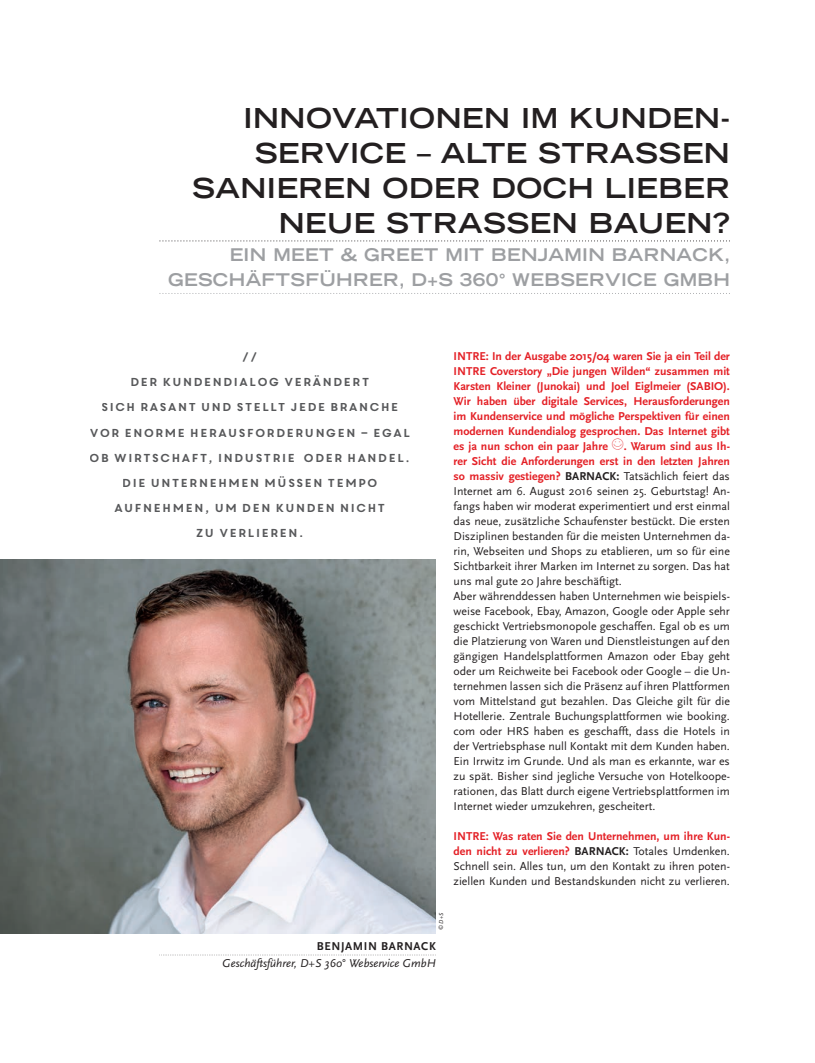
<style>
.page{position:relative;width:815px;height:1063px;background:#fff}
.page>*{position:absolute;margin:0;border:0;box-sizing:border-box;transform-origin:0 0}
.t1{font:700 expanded 27.5px/35px "Trade Gothic LH";letter-spacing:.02em;color:#231f20;text-align:right}
.t2{font:700 expanded 17.5px/25px "Trade Gothic LH";letter-spacing:.02em;color:#9d9fa2;text-align:right}
.t3{font:11.88px/15px "Scala Sans";color:#231f20}
.t4{font:italic 11.88px "Scala Sans";color:#231f20}
.t5{font:700 11.88px "Scala Sans";letter-spacing:.05em;color:#231f20}
.t6{font:11.5px/25px "Core Circus";letter-spacing:-.03em;color:#57585a;text-align:center}
.t7{font:italic 5.88px "Scala Sans";color:#231f20}
.s1{font-weight:700;color:#e41f25}
.s2{font-family:"Smiley Face";color:#e41f25}
.s3{font-weight:700}
.s4{font-style:normal;font-size:5.25px}
</style>
<div class="page">
<svg style="left:159px;top:240px;width:571px;height:1px"></svg>
<svg style="left:159px;top:293px;width:571px;height:1px"></svg>
<img style="left:0;top:559px;width:436px;height:375px">
<svg style="left:159px;top:955px;width:277px;height:1px"></svg>
<h1 class="t1" style="left:192px;top:100px;width:539px">INNOVATIONEN IM KUNDEN-<br>SERVICE – ALTE STRASSEN<br>SANIEREN ODER DOCH LIEBER<br>NEUE STRASSEN BAUEN?</h1>
<h2 class="t2" style="left:168px;top:242px;width:564px">EIN MEET &amp; GREET MIT BENJAMIN BARNACK,<br>GESCHÄFTSFÜHRER, D+S 360° WEBSERVICE GMBH</h2>
<p class="t6" style="left:89px;top:344px;width:324px">//<br>DER KUNDENDIALOG VERÄNDERT<br>SICH RASANT UND STELLT JEDE BRANCHE<br>VOR ENORME HERAUSFORDERUNGEN – EGAL<br>OB WIRTSCHAFT, INDUSTRIE ODER HANDEL.<br>DIE UNTERNEHMEN MÜSSEN TEMPO<br>AUFNEHMEN, UM DEN KUNDEN NICHT<br>ZU VERLIEREN.</p>
<p class="t3" style="left:454px;top:349px;width:278px"><span class="s1">INTRE: In der Ausgabe 2015/04 waren Sie ja ein Teil der INTRE Coverstory „Die jungen Wilden“ zusammen mit Karsten Kleiner (Junokai) und Joel Eiglmeier (SABIO).<br>Wir haben über digitale Services, Herausforderungen im Kundenservice und mögliche Perspektiven für einen modernen Kundendialog gesprochen. Das Internet gibt es ja nun schon ein paar Jahre</span> <span class="s2">B</span><span class="s1">. Warum sind aus Ih&shy;rer Sicht die Anforderungen erst in den letzten Jahren so massiv gestiegen?</span> <span class="s3">BARNACK:</span> Tatsächlich feiert das Internet am 6. August 2016 seinen 25. Geburtstag! An&shy;fangs haben wir moderat experimentiert und erst einmal das neue, zusätzliche Schaufenster bestückt. Die ersten Disziplinen bestanden für die meisten Unternehmen da&shy;rin, Webseiten und Shops zu etablieren, um so für eine Sichtbarkeit ihrer Marken im Internet zu sorgen. Das hat uns mal gute 20 Jahre beschäftigt.<br>Aber währenddessen haben Unternehmen wie beispiels&shy;weise Facebook, Ebay, Amazon, Google oder Apple sehr geschickt Vertriebsmonopole geschaffen. Egal ob es um die Platzierung von Waren und Dienstleistungen auf den gängigen Handelsplattformen Amazon oder Ebay geht oder um Reichweite bei Facebook oder Google – die Un&shy;ternehmen lassen sich die Präsenz auf ihren Plattformen vom Mittelstand gut bezahlen. Das Gleiche gilt für die Hotellerie. Zentrale Buchungsplattformen wie booking. com oder HRS haben es geschafft, dass die Hotels in der Vertriebsphase null Kontakt mit dem Kunden haben.<br>Ein Irrwitz im Grunde. Und als man es erkannte, war es zu spät. Bisher sind jegliche Versuche von Hotelkoope&shy;rationen, das Blatt durch eigene Vertriebsplattformen im Internet wieder umzukehren, gescheitert.</p>
<p class="t3" style="left:454px;top:829px;width:278px;text-align:justify"><span class="s1">INTRE: Was raten Sie den Unternehmen, um ihre Kun&shy;den nicht zu verlieren?</span> <span class="s3">BARNACK:</span> Totales Umdenken.<br>Schnell sein. Alles tun, um den Kontakt zu ihren poten&shy;ziellen Kunden und Bestandskunden nicht zu verlieren.</p>
<p class="t7" style="left:438px;top:930px;width:18px;rotate:-90deg"><span class="s4">©</span> D+S</p>
<p class="t5" style="left:317px;top:939px;width:120px">BENJAMIN BARNACK</p>
<p class="t4" style="left:222px;top:957px;width:215px">Geschäftsführer, D+S 360° Webservice GmbH</p>
</div>
